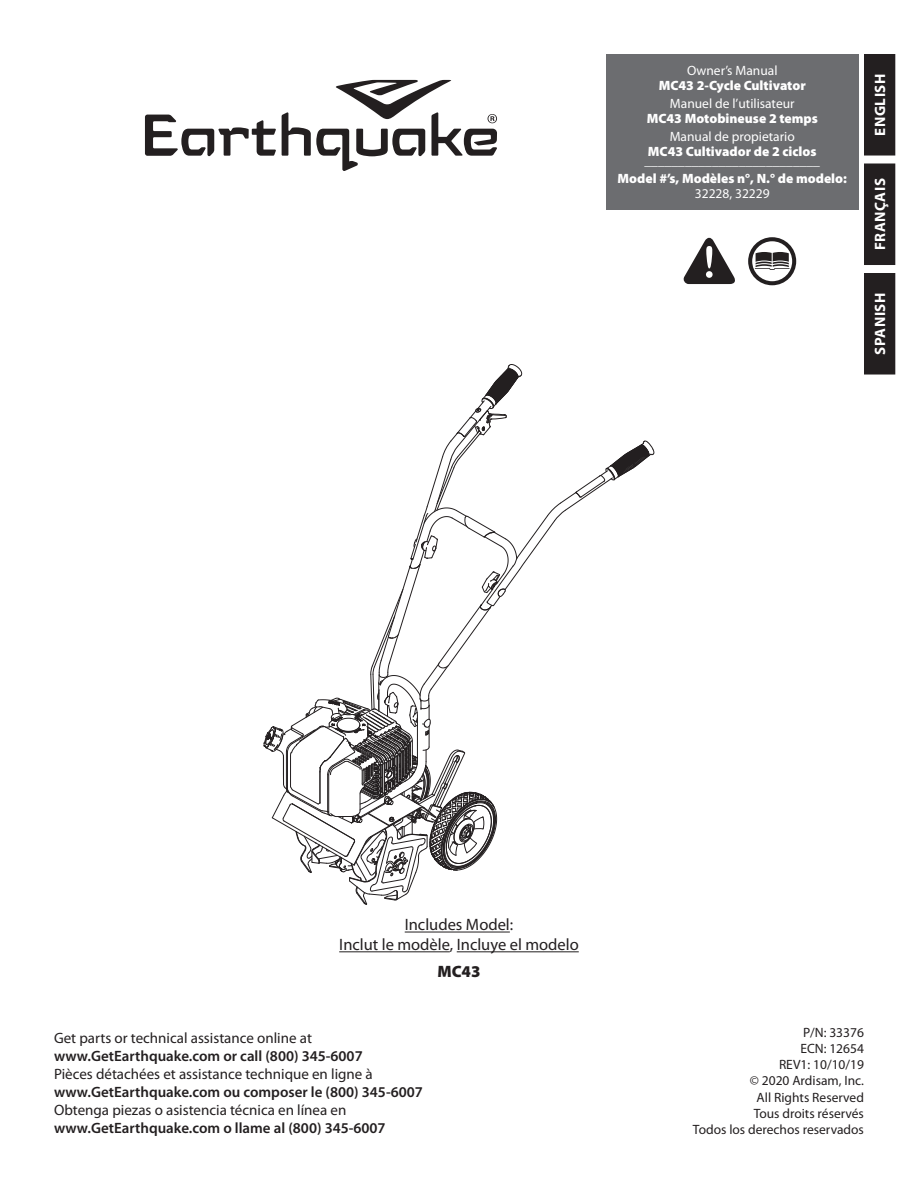
<style>
.page{position:relative;width:918px;height:1188px;background:#fff}
.page>*{position:absolute;margin:0;border:0;box-sizing:border-box;transform-origin:0 0}
.t1{font:16.5px/19.8px "Myriad Pro";color:#231f20;text-align:center}
.t2{font:900 16.5px "Myriad Pro";color:#231f20}
.t3{font:600 15px "Myriad Pro";color:#231f20}
.t4{font:15px "Myriad Pro";color:#231f20}
.t5{font:700 15px "Myriad Pro";letter-spacing:.04em;color:#fff}
.t6{font:13.5px/16.2px "Myriad Pro";color:#231f20;text-align:right}
.t7{font:900 13.5px "Myriad Pro";color:#fff}
.t8{font:13.5px "Myriad Pro";color:#fff}
</style>
<div class="page">
<div style="left:606px;top:54px;width:253px;height:156px;background:#6c6d70"></div>
<svg style="left:145px;top:80px;width:352px;height:91px"></svg>
<svg style="left:748px;top:237px;width:48px;height:48px"></svg>
<div style="left:752px;top:241px;width:40px;height:40px;background:#fff;border-radius:50%"></div>
<svg style="left:755px;top:252px;width:34px;height:18px"></svg>
<svg style="left:683px;top:237px;width:52px;height:47px"></svg>
<div style="left:865px;top:55px;width:30px;height:100px;background:#231f20"></div>
<div style="left:864px;top:54px;width:31px;height:102px;border:2px solid #231f20"></div>
<div style="left:865px;top:164px;width:30px;height:100px;background:#231f20"></div>
<div style="left:864px;top:164px;width:31px;height:101px;border:2px solid #231f20"></div>
<div style="left:865px;top:274px;width:30px;height:100px;background:#231f20"></div>
<div style="left:864px;top:273px;width:31px;height:102px;border:2px solid #231f20"></div>
<svg style="left:263px;top:364px;width:392px;height:541px"></svg>
<hr style="left:405px;top:932px;width:105px;height:1px;background:#231f20">
<hr style="left:339px;top:951px;width:111px;height:1px;background:#231f20">
<hr style="left:457px;top:951px;width:122px;height:1px;background:#231f20">
<p class="t8" style="left:687px;top:63px;width:92px">Owner’s Manual</p>
<p class="t7" style="left:659px;top:77px;width:149px">MC43 2-Cycle Cultivator</p>
<p class="t8" style="left:670px;top:96px;width:126px">Manuel de l’utilisateur</p>
<p class="t7" style="left:647px;top:110px;width:173px">MC43 Motobineuse 2 temps</p>
<p class="t8" style="left:670px;top:129px;width:127px">Manual de propietario</p>
<p class="t7" style="left:648px;top:143px;width:170px">MC43 Cultivador de 2 ciclos</p>
<p class="t8" style="left:645px;top:153px;width:177px">__________________________</p>
<p class="t7" style="left:618px;top:170px;width:231px">Model #’s, Modèles n°, N.° de modelo:</p>
<p class="t8" style="left:695px;top:186px;width:76px">32228, 32229</p>
<p class="t5" style="left:870px;top:136px;width:64px;rotate:-90deg">ENGLISH</p>
<p class="t5" style="left:870px;top:250px;width:74px;rotate:-90deg">FRANÇAIS</p>
<p class="t5" style="left:870px;top:355px;width:64px;rotate:-90deg">SPANISH</p>
<p class="t1" style="left:339px;top:915px;width:241px">Includes Model:<br>Inclut le modèle, Incluye el modelo</p>
<p class="t2" style="left:437px;top:960px;width:45px">MC43</p>
<p class="t4" style="left:54px;top:1029px;width:259px">Get parts or technical assistance online at</p>
<p class="t3" style="left:54px;top:1046px;width:310px">www.GetEarthquake.com or call (800) 345-6007</p>
<p class="t4" style="left:54px;top:1065px;width:320px">Pièces détachées et assistance technique en ligne à</p>
<p class="t3" style="left:54px;top:1082px;width:370px">www.GetEarthquake.com ou composer le (800) 345-6007</p>
<p class="t4" style="left:54px;top:1101px;width:294px">Obtenga piezas o asistencia técnica en línea en</p>
<p class="t3" style="left:54px;top:1118px;width:333px">www.GetEarthquake.com o llame al (800) 345-6007</p>
<p class="t6" style="left:693px;top:1024px;width:173px">P/N: 33376<br>ECN: 12654<br>REV1: 10/10/19<br>© 2020 Ardisam, Inc.<br>All Rights Reserved<br>Tous droits réservés<br>Todos los derechos reservados</p>
</div>
